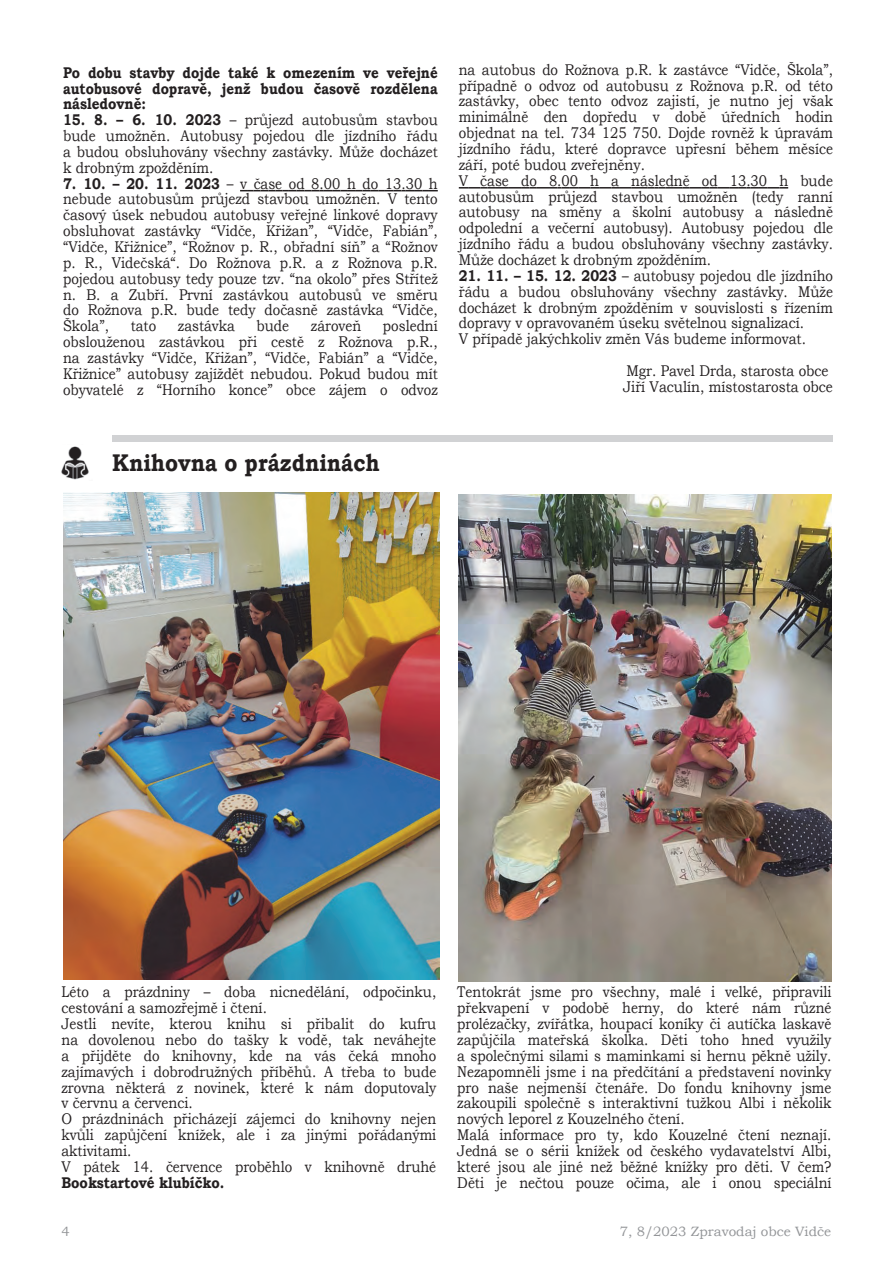
<style>
.page{position:relative;width:893px;height:1263px;background:#fff}
.page>*{position:absolute;margin:0;border:0;box-sizing:border-box;transform-origin:0 0}
.t1{font:700 24.15px "Bookman Old Style";color:#231f20;scale:.87 1}
.t2{font:15.45px/15.9px "Bookman Old Style";color:#231f20;scale:.86 1}
.t3{font:700 15.45px/15.9px "Bookman Old Style";color:#231f20;text-align:justify;scale:.86 1}
.t4{font:15.45px/15.9px "Bookman Old Style";color:#231f20;scale:.87 1}
.t5{font:700 15.45px "Bookman Old Style";color:#231f20;scale:.87 1}
.t6{font:13.5px "Bookman Old Style";color:#939598}
.s1{font-weight:700}
</style>
<div class="page">
<div style="left:112px;top:435px;width:721px;height:7px;background:#d1d2d4"></div>
<img style="left:64px;top:493px;width:376px;height:487px">
<img style="left:61px;top:446px;width:28px;height:34px">
<svg style="left:240px;top:190px;width:198px;height:1px"></svg>
<svg style="left:459px;top:187px;width:329px;height:2px"></svg>
<img style="left:458px;top:494px;width:373px;height:487px">
<p class="t3" style="left:63px;top:64px;width:437px">Po dobu stavby dojde také k omezením ve veřejné autobusové dopravě, jenž budou časově rozdělena následovně:</p>
<p class="t2" style="left:63px;top:112px;width:437px;text-align:justify"><span class="s1">15. 8. – 6. 10. 2023</span> – průjezd autobusům stavbou bude umožněn. Autobusy pojedou dle jízdního řádu a budou obsluhovány všechny zastávky. Může docházet k drobným zpožděním.</p>
<p class="t2" style="left:63px;top:175px;width:437px;text-align:justify"><span class="s1">7. 10. – 20. 11. 2023</span> – v čase od 8.00 h do 13.30 h nebude autobusům průjezd stavbou umožněn. V tento časový úsek nebudou autobusy veřejné linkové dopravy obsluhovat zastávky “Vidče, Křižan”, “Vidče, Fabián”, “Vidče, Křižnice”, “Rožnov p. R., obřadní síň” a “Rožnov p. R., Videčská“. Do Rožnova p.R. a z Rožnova p.R. pojedou autobusy tedy pouze tzv. “na okolo” přes Střítež n. B. a Zubří. První zastávkou autobusů ve směru do Rožnova p.R. bude tedy dočasně zastávka “Vidče, Škola”,</p>
<p class="t2" style="left:63px;top:318px;width:437px;text-align:justify;text-indent:320px">poslední obslouženou zastávkou při cestě z Rožnova p.R., na zastávky “Vidče, Křižan”, “Vidče, Fabián” a “Vidče, Křižnice” autobusy zajíždět nebudou. Pokud budou mít obyvatelé z “Horního konce” obce zájem o odvoz</p>
<p class="t2" style="left:131px;top:318px;width:31px">tato</p>
<p class="t2" style="left:178px;top:318px;width:68px">zastávka</p>
<p class="t2" style="left:257px;top:318px;width:39px">bude</p>
<p class="t2" style="left:311px;top:318px;width:60px">zároveň</p>
<p class="t2" style="left:459px;top:62px;width:437px">na autobus do Rožnova p.R. k zastávce “Vidče, Škola”, případně o odvoz od autobusu z Rožnova p.R. od této zastávky, obec tento odvoz zajistí, je nutno jej však minimálně den dopředu v době úředních hodin objednat na tel. 734 125 750. Dojde rovněž k úpravám jízdního řádu, které dopravce upřesní během měsíce září, poté budou zveřejněny.<br>V čase do 8.00 h a následně od 13.30 h bude autobusům průjezd stavbou umožněn (tedy ranní autobusy na směny a školní autobusy a následně odpolední a večerní autobusy). Autobusy pojedou dle jízdního řádu a budou obsluhovány všechny zastávky.<br>Může docházet k drobným zpožděním.</p>
<p class="t2" style="left:459px;top:268px;width:437px"><span class="s1">21. 11. – 15. 12. 2023</span> – autobusy pojedou dle jízdního řádu a budou obsluhovány všechny zastávky. Může docházet k drobným zpožděním v souvislosti s řízením dopravy v opravovaném úseku světelnou signalizací.<br>V případě jakýchkoliv změn Vás budeme informovat.</p>
<p class="t4" style="left:623px;top:363px;width:243px">Mgr. Pavel Drda, starosta obce<br>Jiří Vaculín, místostarosta obce</p>
<h1 class="t1" style="left:112px;top:445px;width:309px">Knihovna o prázdninách</h1>
<p class="t2" style="left:62px;top:984px;width:437px">Léto a prázdniny – doba nicnedělání, odpočinku, cestování a samozřejmě i čtení.<br>Jestli nevíte, kterou knihu si přibalit do kufru na dovolenou nebo do tašky k vodě, tak neváhejte a přijděte do knihovny, kde na vás čeká mnoho zajímavých i dobrodružných příběhů. A třeba to bude zrovna některá z novinek, které k nám doputovaly v červnu a červenci.<br>O prázdninách přicházejí zájemci do knihovny nejen kvůli zapůjčení knížek, ale i za jinými pořádanými aktivitami.<br>V pátek 14. července proběhlo v knihovně druhé</p>
<p class="t5" style="left:62px;top:1171px;width:189px">Bookstartové klubíčko.</p>
<p class="t2" style="left:457px;top:984px;width:437px">Tentokrát jsme pro všechny, malé i velké, připravili překvapení v podobě herny, do které nám různé prolézačky, zvířátka, houpací koníky či autíčka laskavě zapůjčila mateřská školka. Děti toho hned využily a společnými silami s maminkami si hernu pěkně užily.<br>Nezapomněli jsme i na předčítání a představení novinky pro naše nejmenší čtenáře. Do fondu knihovny jsme zakoupili společně s interaktivní tužkou Albi i několik nových leporel z Kouzelného čtení.<br>Malá informace pro ty, kdo Kouzelné čtení neznají.<br>Jedná se o sérii knížek od českého vydavatelství Albi, které jsou ale jiné než běžné knížky pro děti. V čem?<br>Děti je nečtou pouze očima, ale i onou speciální</p>
<p class="t6" style="left:61px;top:1223px;width:10px">4</p>
<p class="t6" style="left:620px;top:1222px;width:213px">7, 8/2023 Zpravodaj obce Vidče</p>
</div>
